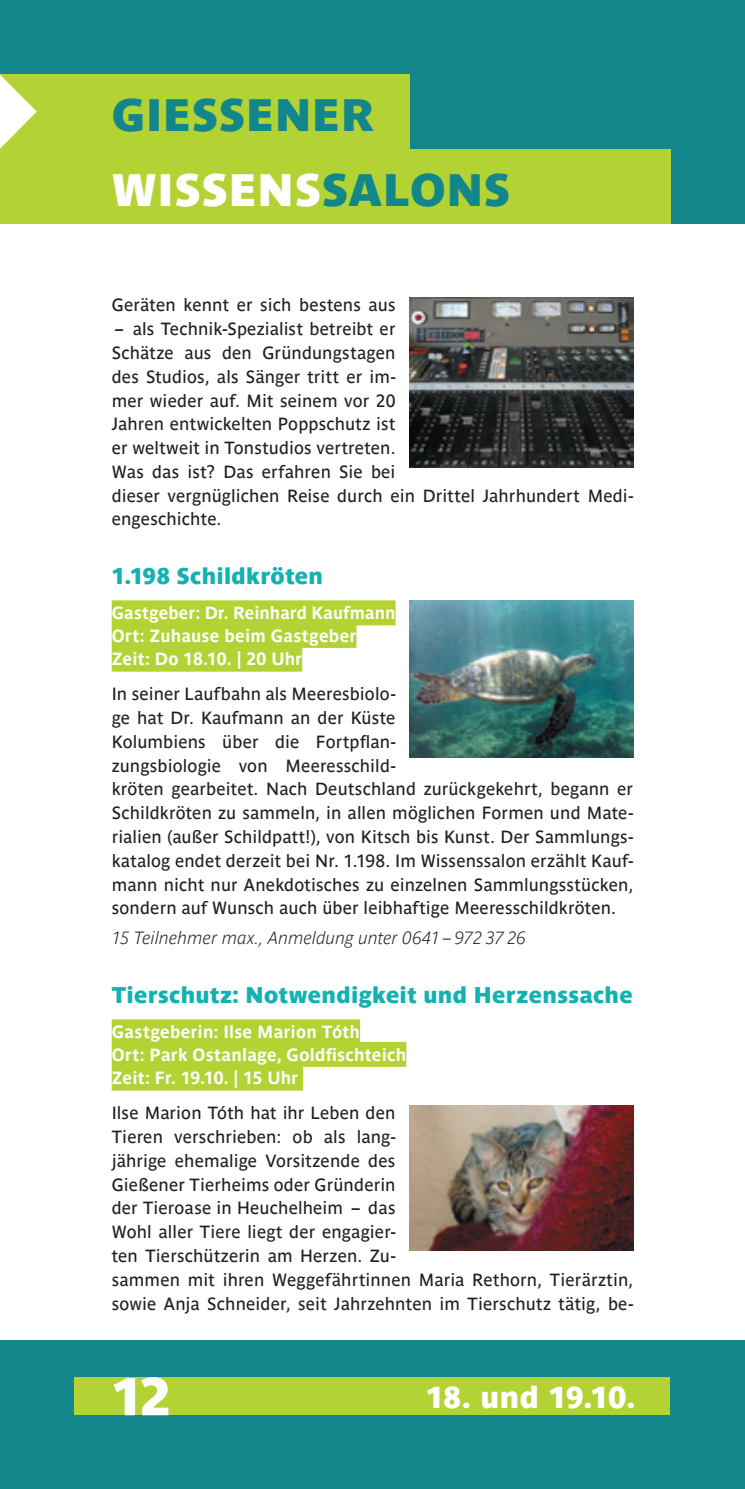
<style>
.page{position:relative;width:745px;height:1489px;background:#fff}
.page>*{position:absolute;margin:0;border:0;box-sizing:border-box;transform-origin:0 0}
.t1{font:52.5px "Parisine Sombre";color:#fff}
.t2{font:45px/75px "Parisine Sombre";letter-spacing:.02em;color:#12868b}
.t3{font:30px "Parisine Sombre";letter-spacing:.005em;color:#fff}
.t4{font:22.5px "Parisine Sombre";letter-spacing:.02em;color:#13b2b1}
.t5{font:17.5px/23.8px "Parisine";letter-spacing:.01em;color:#231f20}
.t6{font:700 17.5px/23px "Parisine";letter-spacing:.01em;color:#fff}
.t7{font:italic 700 17.5px "Parisine Clair";letter-spacing:.005em;color:#231f20}
.s1{color:#fff}
</style>
<div class="page">
<div style="left:0;top:1339px;width:744px;height:149px;background:#12868b"></div>
<div style="left:0;top:0;width:744px;height:223px;background:#12868b"></div>
<div style="left:74px;top:1377px;width:596px;height:37px;background:#b3d234"></div>
<div style="left:0;top:149px;width:670px;height:74px;background:#b3d234"></div>
<div style="left:0;top:74px;width:409px;height:149px;background:#b3d234"></div>
<svg style="left:0;top:74px;width:37px;height:75px"></svg>
<div style="left:112px;top:600px;width:283px;height:25px;background:#b3d234"></div>
<div style="left:112px;top:623px;width:244px;height:25px;background:#b3d234"></div>
<div style="left:112px;top:646px;width:190px;height:25px;background:#b3d234"></div>
<div style="left:112px;top:1019px;width:248px;height:25px;background:#b3d234"></div>
<div style="left:112px;top:1041px;width:294px;height:25px;background:#b3d234"></div>
<div style="left:112px;top:1065px;width:191px;height:25px;background:#b3d234"></div>
<img style="left:409px;top:1105px;width:223px;height:145px">
<img style="left:409px;top:600px;width:223px;height:157px">
<img style="left:409px;top:298px;width:223px;height:169px">
<h2 class="t2" style="left:112px;top:77px;width:399px">GIESSENER<br><span class="s1">WISSENS</span>SALONS</h2>
<p class="t5" style="left:112px;top:293px;width:285px">Geräten kennt er sich bestens aus</p>
<p class="t5" style="left:112px;top:317px;width:522px">– als Technik-Spezialist betreibt er<br>Schätze aus den Gründungstagen<br>des Studios, als Sänger tritt er im-<br>mer wieder auf. Mit seinem vor 20<br>Jahren entwickelten Poppschutz ist<br>er weltweit in Tonstudios vertreten.<br>Was das ist? Das erfahren Sie bei<br>dieser vergnüglichen Reise durch ein Drittel Jahrhundert Medi&shy;engeschichte.</p>
<p class="t4" style="left:112px;top:563px;width:213px">1.198 Schildkröten</p>
<p class="t6" style="left:112px;top:601px;width:285px">Gastgeber: Dr. Reinhard Kaufmann<br>Ort: Zuhause beim Gastgeber<br>Zeit: Do 18.10. | 20 Uhr</p>
<p class="t5" style="left:112px;top:682px;width:522px">In seiner Laufbahn als Meeresbiolo-<br>ge hat Dr. Kaufmann an der Küste<br>Kolumbiens über die Fortpflan-<br>zungsbiologie von Meeresschild-<br>kröten gearbeitet. Nach Deutschland zurückgekehrt, begann er Schildkröten zu sammeln, in allen möglichen Formen und Mate&shy;rialien (außer Schildpatt!), von Kitsch bis Kunst. Der Sammlungs&shy;katalog endet derzeit bei Nr. 1.198. Im Wissenssalon erzählt Kauf&shy;mann nicht nur Anekdotisches zu einzelnen Sammlungsstücken, sondern auf Wunsch auch über leibhaftige Meeresschildkröten.</p>
<p class="t7" style="left:112px;top:928px;width:415px">15 Teilnehmer max., Anmeldung unter 0641–972 37 26</p>
<p class="t4" style="left:112px;top:981px;width:522px">Tierschutz: Notwendigkeit und Herzenssache</p>
<p class="t6" style="left:112px;top:1020px;width:296px">Gastgeberin: Ilse Marion Tóth<br>Ort: Park Ostanlage, Goldfischteich<br>Zeit: Fr. 19.10. | 15 Uhr</p>
<p class="t5" style="left:112px;top:1101px;width:522px">Ilse Marion Tóth hat ihr Leben den<br>Tieren verschrieben: ob als lang-<br>jährige ehemalige Vorsitzende des<br>Gießener Tierheims oder Gründerin<br>der Tieroase in Heuchelheim – das<br>Wohl aller Tiere liegt der engagier-<br>ten Tierschützerin am Herzen. Zu-<br>sammen mit ihren Weggefährtinnen Maria Rethorn, Tierärztin, sowie Anja Schneider, seit Jahrzehnten im Tierschutz tätig, be-</p>
<h1 class="t1" style="left:112px;top:1365px;width:60px">12</h1>
<h3 class="t3" style="left:426px;top:1379px;width:210px">18. und 19.10.</h3>
</div>
